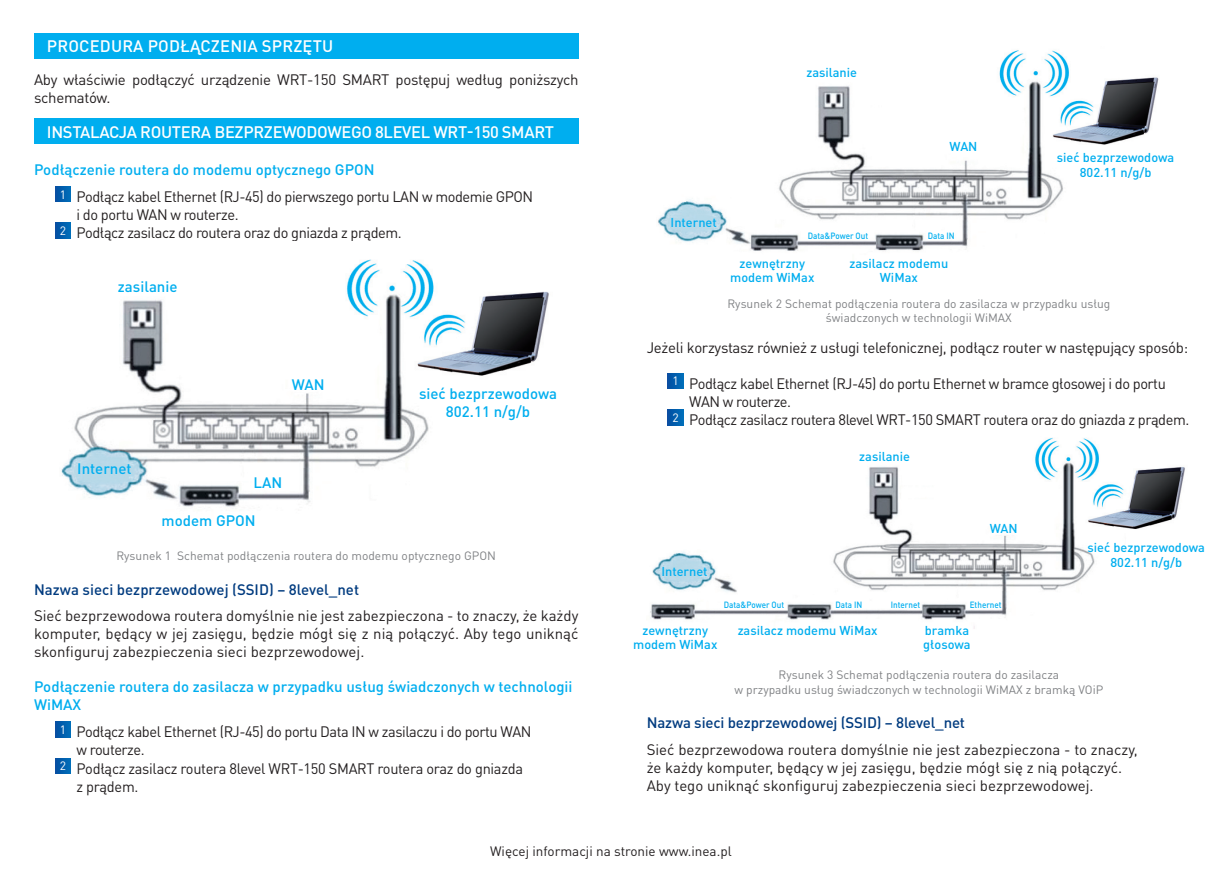
<style>
.page{position:relative;width:1225px;height:872px;background:#fff}
.page>*{position:absolute;margin:0;border:0;box-sizing:border-box;transform-origin:0 0}
.t1{font:500 16.5px "DIN Pro Pl";letter-spacing:-.02em;color:#fff}
.t2{font:500 16.5px "DIN Pro Pl";letter-spacing:.01em;color:#fff}
.t3{font:15px/18px "DIN Pro Pl";letter-spacing:-.02em;color:#231f20}
.t4{font:15px/18px "DIN Pro Pl";color:#231f20}
.t5{font:500 15px/18px "DIN Pro Pl";color:#00aeef}
.t6{font:500 15px "DIN Pro Pl";letter-spacing:-.01em;color:#013b7f}
.t7{font:13.5px "DIN Pro Pl";color:#231f20}
.t8{font:500 12.75px/13.5px "DIN Pro Pl";color:#00aeef;text-align:center}
.t9{font:12px/14.4px "DIN Pro Pl";color:#808285;text-align:center}
.t10{font:500 9px "DIN Pro Pl";color:#00aeef;scale:.9 1}
.s1{font-weight:500;color:#00aeef}
</style>
<div class="page">
<div style="left:34px;top:33px;width:544px;height:25px;background:#00aeef"></div>
<div style="left:34px;top:118px;width:544px;height:26px;background:#00aeef"></div>
<svg style="left:55px;top:186px;width:16px;height:16px"></svg>
<svg style="left:55px;top:223px;width:16px;height:15px"></svg>
<img style="left:61px;top:259px;width:488px;height:248px">
<svg style="left:55px;top:721px;width:16px;height:16px"></svg>
<svg style="left:55px;top:758px;width:16px;height:15px"></svg>
<img style="left:658px;top:50px;width:501px;height:201px">
<svg style="left:668px;top:373px;width:15px;height:15px"></svg>
<svg style="left:668px;top:409px;width:15px;height:16px"></svg>
<img style="left:650px;top:437px;width:535px;height:192px">
<p class="t2" style="left:47px;top:35px;width:76px">Procedura</p>
<p class="t2" style="left:148px;top:35px;width:126px">podłączEnia spr</p>
<p class="t1" style="left:293px;top:35px;width:30px">zętu</p>
<p class="t3" style="left:34px;top:70px;width:546px">Aby właściwie podłączyć urządzenie WRT-150 SMART postępuj według poniższych schematów.</p>
<p class="t1" style="left:47px;top:121px;width:261px">I nstalacja ROUTERA BEZ PRZEWODO</p>
<p class="t1" style="left:327px;top:121px;width:228px">WEGO 8level WRT-150 SMART</p>
<p class="t3" style="left:60px;top:156px;width:475px;line-height:27px;text-indent:-26px"><span class="s1">Podłączenie routera do modemu optycznego GPON<br></span><sup>1</sup> Podłącz kabel Ethernet (RJ-45) do pierwszego portu LAN w modemie GPON</p>
<p class="t3" style="left:60px;top:205px;width:343px;line-height:18.5px;text-indent:17px">i do portu WAN w routerze.<br><sup>2</sup> Podłącz zasilacz do routera oraz do gniazda z prądem.</p>
<p class="t5" style="left:118px;top:277px;width:61px">zasilanie</p>
<p class="t5" style="left:77px;top:459px;width:56px">I nternet</p>
<p class="t5" style="left:292px;top:375px;width:32px">WAN</p>
<p class="t5" style="left:253px;top:473px;width:28px">LAN</p>
<p class="t5" style="left:162px;top:511px;width:84px">modem GPON</p>
<p class="t5" style="left:419px;top:384px;width:140px;text-align:center">sieć bezprzewodowa<br>802.11 n/g/b</p>
<p class="t9" style="left:116px;top:548px;width:381px">Rysunek 1 Schemat podłączenia routera do modemu optycznego GPON</p>
<p class="t6" style="left:34px;top:579px;width:327px">N azwa sieci bezprzewodowej (SSID) – 8level_net</p>
<p class="t3" style="left:34px;top:606px;width:546px;text-align:justify">Sieć bezprzewodowa routera domyślnie nie jest zabezpieczona - to znaczy, że każdy komputer, będący w jej zasięgu, będzie mógł się z nią połączyć. Aby tego uniknąć skonfiguruj zabezpieczenia sieci bezprzewodowej.</p>
<p class="t5" style="left:34px;top:677px;width:540px">Podłączenie routera do zasilacza w przypadku usług świadczonych w technologii<br>WiMAX</p>
<p class="t3" style="left:60px;top:722px;width:473px"><sup>1</sup> Podłącz kabel Ethernet (RJ-45) do portu Data IN w zasilaczu i do portu WAN</p>
<p class="t3" style="left:77px;top:740px;width:70px">w routerze.</p>
<p class="t3" style="left:60px;top:759px;width:464px"><sup>2</sup> Podłącz zasilacz routera 8level WRT-150 SMART routera oraz do gniazda</p>
<p class="t3" style="left:77px;top:777px;width:63px">z prądem.</p>
<p class="t8" style="left:806px;top:65px;width:52px">zasilanie</p>
<p class="t8" style="left:949px;top:139px;width:27px">WAN</p>
<p class="t8" style="left:670px;top:215px;width:48px">I nternet</p>
<p class="t10" style="left:808px;top:230px;width:69px">Data&amp;Power Out</p>
<p class="t10" style="left:927px;top:230px;width:26px">Data IN</p>
<p class="t8" style="left:730px;top:256px;width:86px">zewnętrzny modem WiMax</p>
<p class="t8" style="left:849px;top:256px;width:100px">zasilacz modemu<br>WiMax</p>
<p class="t8" style="left:1057px;top:149px;width:119px;line-height:15px">sieć bezprzewodowa<br>802.11 n/g/b</p>
<p class="t9" style="left:727px;top:296px;width:384px">Rysunek 2 Schemat podłączenia routera do zasilacza w przypadku usług świadczonych w technologii WiMAX</p>
<p class="t3" style="left:646px;top:338px;width:543px">Jeżeli korzystasz również z usługi telefonicznej, podłącz router w następujący sposób:</p>
<p class="t3" style="left:672px;top:374px;width:495px"><sup>1</sup> Podłącz kabel Ethernet (RJ-45) do portu Ethernet w bramce głosowej i do portu</p>
<p class="t3" style="left:689px;top:392px;width:103px">WAN w routerze.</p>
<p class="t3" style="left:672px;top:410px;width:518px"><sup>2</sup> Podłącz zasilacz routera 8level WRT-150 SMART routera oraz do gniazda z prądem.</p>
<p class="t8" style="left:859px;top:449px;width:52px">zasilanie</p>
<p class="t8" style="left:661px;top:564px;width:48px">I nternet</p>
<p class="t8" style="left:989px;top:521px;width:27px">WAN</p>
<p class="t10" style="left:724px;top:598px;width:69px">Data&amp;Power Out</p>
<p class="t10" style="left:835px;top:598px;width:26px">Data IN</p>
<p class="t10" style="left:891px;top:598px;width:34px">I nternet</p>
<p class="t10" style="left:969px;top:598px;width:37px">Ethernet</p>
<p class="t8" style="left:633px;top:623px;width:86px">zewnętrzny modem WiMax</p>
<p class="t8" style="left:737px;top:623px;width:141px">zasilacz modemu WiMax</p>
<p class="t8" style="left:923px;top:623px;width:49px;text-align:left">bramka głosowa</p>
<p class="t8" style="left:1087px;top:539px;width:119px;line-height:15px">sieć bezprzewodowa<br>802.11 n/g/b</p>
<p class="t9" style="left:734px;top:667px;width:370px">Rysunek 3 Schemat podłączenia routera do zasilacza<br>w przypadku usług świadczonych w technologii WiMAX z bramką VOiP</p>
<p class="t6" style="left:646px;top:713px;width:320px">N azwa sieci bezprzewodowej (SSID) – 8level_net</p>
<p class="t4" style="left:646px;top:740px;width:492px">Sieć bezprzewodowa routera domyślnie nie jest zabezpieczona - to znaczy, że każdy komputer, będący w jej zasięgu, będzie mógł się z nią połączyć.<br>Aby tego uniknąć skonfiguruj zabezpieczenia sieci bezprzewodowej.</p>
<p class="t7" style="left:490px;top:842px;width:243px">Więcej informacji na stronie www.inea.pl</p>
</div>
